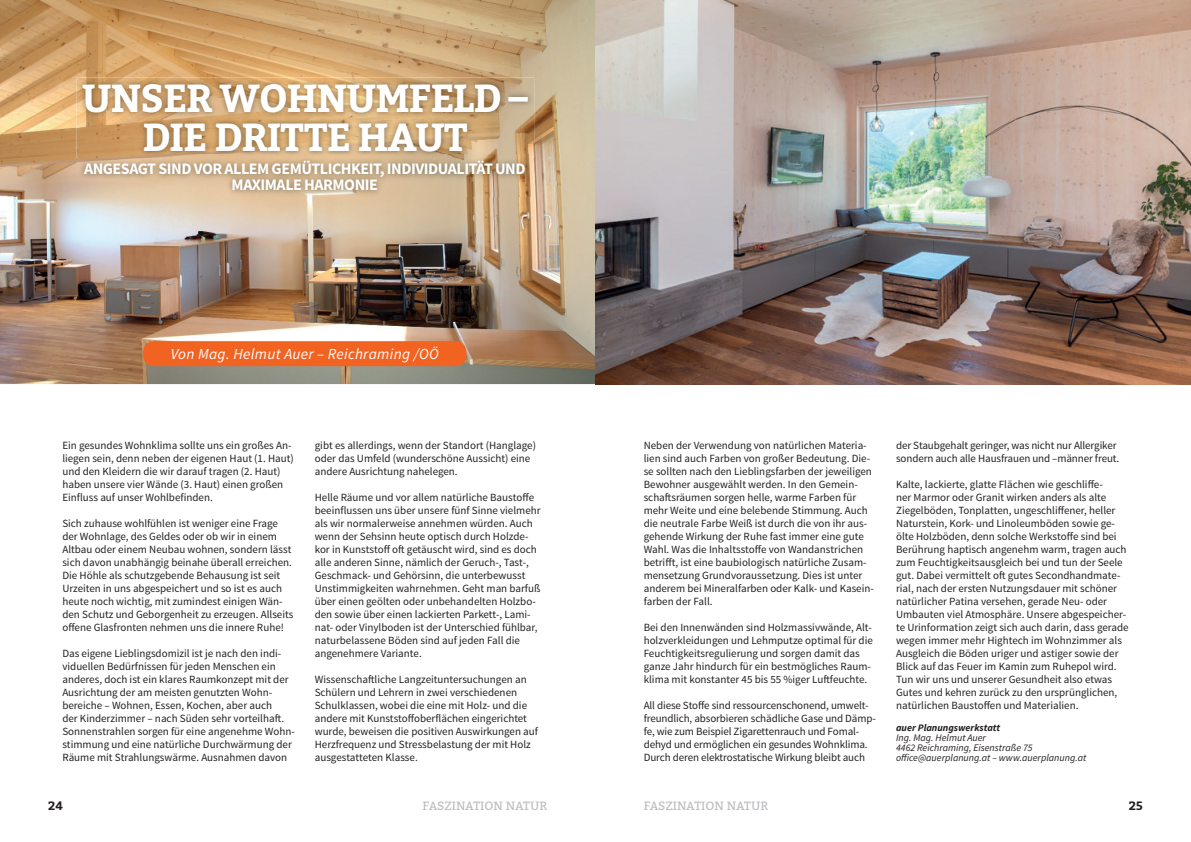
<style>
.page{position:relative;width:1191px;height:842px;background:#fff}
.page>*{position:absolute;margin:0;border:0;box-sizing:border-box;transform-origin:0 0}
.t1{font:700 39px/39px "Bitter";letter-spacing:-.03em;color:#fff;text-align:center}
.t2{font:700 16px/15.3px "Source Sans Pro";letter-spacing:-.03em;color:#fff;text-align:center}
.t3{font:italic 15.3px "Source Sans Pro";letter-spacing:.02em;color:#fff}
.t4{font:12px "Bitter";color:#bcbdc0}
.t5{font:700 12px "Bitter";color:#231f20}
.t6{font:11px/13px "Source Sans Pro";color:#231f20}
.t7{font:italic 10px/10px "Source Sans Pro";color:#231f20}
.t8{font:italic 700 10px "Source Sans Pro";color:#231f20}
</style>
<div class="page">
<img style="left:0;top:0;width:1191px;height:384px">
<img style="left:77px;top:77px;width:457px;height:81px">
<img style="left:78px;top:155px;width:453px;height:41px">
<div style="left:143px;top:341px;width:323px;height:25px;background:#f26221;border-radius:11px"></div>
<h1 class="t1" style="left:82px;top:79px;width:448px">UNSER WOHNUMFELD –<br>DIE DRITTE HAUT</h1>
<h2 class="t2" style="left:84px;top:161px;width:443px">ANGESAGT SIND VOR ALLEM GEMÜTLICHKEIT, INDIVIDUALITÄT UND<br>MAXIMALE HARMONIE</h2>
<h3 class="t3" style="left:171px;top:345px;width:270px">Von Mag. Helmut Auer – Reichraming /OÖ</h3>
<p class="t6" style="left:62px;top:439px;width:233px">Ein gesundes Wohnklima sollte uns ein großes An&shy;liegen sein, denn neben der eigenen Haut (1. Haut) und den Kleidern die wir darauf tragen (2. Haut) haben unsere vier Wände (3. Haut) einen großen Einfluss auf unser Wohlbefinden.</p>
<p class="t6" style="left:62px;top:517px;width:233px">Sich zuhause wohlfühlen ist weniger eine Frage der Wohnlage, des Geldes oder ob wir in einem Altbau oder einem Neubau wohnen, sondern lässt sich davon unabhängig beinahe überall erreichen.<br>Die Höhle als schutzgebende Behausung ist seit Urzeiten in uns abgespeichert und so ist es auch heute noch wichtig, mit zumindest einigen Wän&shy;den Schutz und Geborgenheit zu erzeugen. Allseits offene Glasfronten nehmen uns die innere Ruhe!</p>
<p class="t6" style="left:62px;top:647px;width:234px">Das eigene Lieblingsdomizil ist je nach den indi&shy;viduellen Bedürfnissen für jeden Menschen ein anderes, doch ist ein klares Raumkonzept mit der Ausrichtung der am meisten genutzten Wohn&shy;bereiche – Wohnen, Essen, Kochen, aber auch<br>der Kinderzimmer – nach Süden sehr vorteilhaft.<br>Sonnenstrahlen sorgen für eine angenehme Wohn&shy;stimmung und eine natürliche Durchwärmung der Räume mit Strahlungswärme. Ausnahmen davon</p>
<p class="t6" style="left:315px;top:439px;width:223px">gibt es allerdings, wenn der Standort (Hanglage) oder das Umfeld (wunderschöne Aussicht) eine andere Ausrichtung nahelegen.</p>
<p class="t6" style="left:315px;top:491px;width:227px">Helle Räume und vor allem natürliche Baustoffe beeinflussen uns über unsere fünf Sinne vielmehr als wir normalerweise annehmen würden. Auch wenn der Sehsinn heute optisch durch Holzde&shy;kor in Kunststoff oft getäuscht wird, sind es doch alle anderen Sinne, nämlich der Geruch-, Tast-, Geschmack- und Gehörsinn, die unterbewusst Unstimmigkeiten wahrnehmen. Geht man barfuß über einen geölten oder unbehandelten Holzbo&shy;den sowie über einen lackierten Parkett-, Lami&shy;nat- oder Vinylboden ist der Unterschied fühlbar, naturbelassene Böden sind auf jeden Fall die angenehmere Variante.</p>
<p class="t6" style="left:315px;top:673px;width:225px">Wissenschaftliche Langzeituntersuchungen an Schülern und Lehrern in zwei verschiedenen Schulklassen, wobei die eine mit Holz- und die andere mit Kunststoffoberflächen eingerichtet wurde, beweisen die positiven Auswirkungen auf Herzfrequenz und Stressbelastung der mit Holz ausgestatteten Klasse.</p>
<p class="t6" style="left:643px;top:439px;width:232px">Neben der Verwendung von natürlichen Materia&shy;lien sind auch Farben von großer Bedeutung. Die&shy;se sollten nach den Lieblingsfarben der jeweiligen Bewohner ausgewählt werden. In den Gemein&shy;schaftsräumen sorgen helle, warme Farben für mehr Weite und eine belebende Stimmung. Auch die neutrale Farbe Weiß ist durch die von ihr aus&shy;gehende Wirkung der Ruhe fast immer eine gute Wahl. Was die Inhaltsstoffe von Wandanstrichen betrifft, ist eine baubiologisch natürliche Zusam&shy;mensetzung Grundvoraussetzung. Dies ist unter anderem bei Mineralfarben oder Kalk- und Kasein&shy;farben der Fall.</p>
<p class="t6" style="left:643px;top:621px;width:231px">Bei den Innenwänden sind Holzmassivwände, Alt&shy;holzverkleidungen und Lehmputze optimal für die Feuchtigkeitsregulierung und sorgen damit das ganze Jahr hindurch für ein bestmögliches Raum&shy;klima mit konstanter 45 bis 55 %iger Luftfeuchte.</p>
<p class="t6" style="left:643px;top:699px;width:234px">All diese Stoffe sind ressourcenschonend, umwelt&shy;freundlich, absorbieren schädliche Gase und Dämp&shy;fe, wie zum Beispiel Zigarettenrauch und Fomal&shy;dehyd und ermöglichen ein gesundes Wohnklima.<br>Durch deren elektrostatische Wirkung bleibt auch</p>
<p class="t6" style="left:896px;top:439px;width:225px">der Staubgehalt geringer, was nicht nur Allergiker sondern auch alle Hausfrauen und –männer freut.</p>
<p class="t6" style="left:896px;top:478px;width:234px">Kalte, lackierte, glatte Flächen wie geschliffe-<br>ner Marmor oder Granit wirken anders als alte Ziegelböden, Tonplatten, ungeschliffener, heller Naturstein, Kork- und Linoleumböden sowie ge&shy;ölte Holzböden, denn solche Werkstoffe sind bei Berührung haptisch angenehm warm, tragen auch zum Feuchtigkeitsausgleich bei und tun der Seele gut. Dabei vermittelt oft gutes Secondhandmate&shy;rial, nach der ersten Nutzungsdauer mit schöner natürlicher Patina versehen, gerade Neu- oder Umbauten viel Atmosphäre. Unsere abgespeicher&shy;te Urinformation zeigt sich auch darin, dass gerade wegen immer mehr Hightech im Wohnzimmer als Ausgleich die Böden uriger und astiger sowie der Blick auf das Feuer im Kamin zum Ruhepol wird.<br>Tun wir uns und unserer Gesundheit also etwas Gutes und kehren zurück zu den ursprünglichen, natürlichen Baustoffen und Materialien.</p>
<p class="t8" style="left:896px;top:721px;width:106px">auer Planungswerkstatt</p>
<p class="t7" style="left:896px;top:733px;width:192px">Ing. Mag. Helmut Auer<br>4462 Reichraming, Eisenstraße 75 office@auerplanung.at – www.auerplanung.at</p>
<p class="t5" style="left:48px;top:799px;width:16px">24</p>
<p class="t4" style="left:422px;top:798px;width:126px">FASZINATION NATUR</p>
<p class="t4" style="left:643px;top:798px;width:126px">FASZINATION NATUR</p>
<p class="t5" style="left:1128px;top:799px;width:16px">25</p>
</div>
